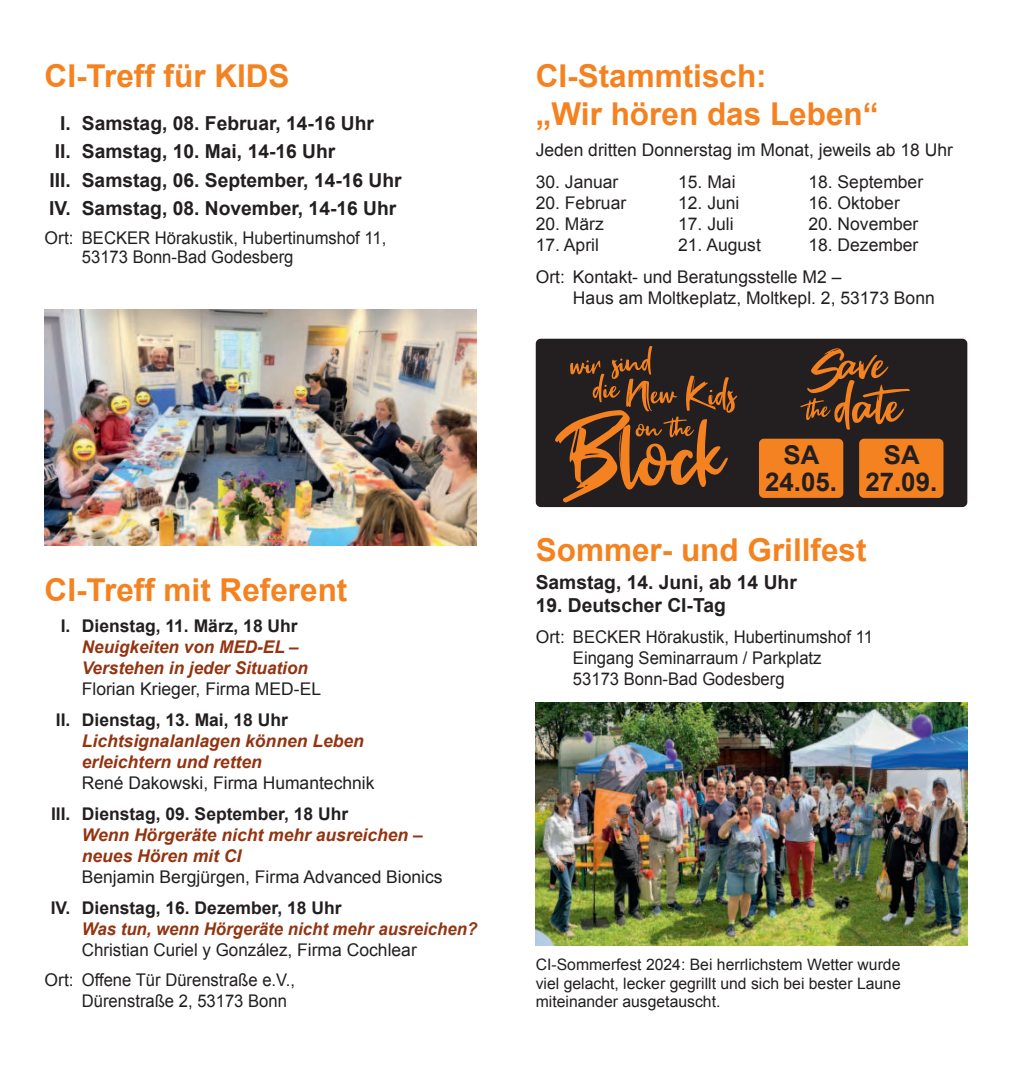
<style>
.page{position:relative;width:1012px;height:1072px;background:#fff}
.page>*{position:absolute;margin:0;border:0;box-sizing:border-box;transform-origin:0 0}
.t1{font:700 31.5px/37.8px "Arial";color:#f58220}
.t2{font:700 25.9px/27.1px "Arial";color:#231f20;text-align:center}
.t3{font:700 19.25px/28px "Arial";color:#231f20}
.t4{font:17.5px/21px "Arial";color:#231f20}
.t5{font:italic 700 17.5px/21px "Arial";color:#933411}
.t6{font:700 17.5px "Arial";color:#231f20}
.t7{font:italic 700 17.5px "Arial";color:#933411;scale:.96 1}
.t8{font:17.5px "Arial";color:#231f20;scale:.95 1}
.t9{font:15.75px/18.9px "Arial";color:#231f20;text-align:justify}
</style>
<div class="page">
<div style="left:536px;top:339px;width:431px;height:168px;background:#231f20;border-radius:5px"></div>
<img style="left:45px;top:310px;width:431px;height:235px">
<img style="left:536px;top:702px;width:431px;height:243px">
<div style="left:859px;top:439px;width:84px;height:59px;background:#f58220;border-radius:5px"></div>
<div style="left:759px;top:439px;width:84px;height:59px;background:#f58220;border-radius:5px"></div>
<svg style="left:800px;top:348px;width:110px;height:82px"></svg>
<svg style="left:555px;top:346px;width:182px;height:157px"></svg>
<h1 class="t1" style="left:45px;top:60px;width:246px">CI-Treff für KIDS</h1>
<p class="t3" style="left:49px;top:111px;width:354px;text-indent:11px">I. Samstag, 08. Februar, 14-16 Uhr<br>II. Samstag, 10. Mai, 14-16 Uhr<br>III. Samstag, 06. September, 14-16 Uhr IV. Samstag, 08. November, 14-16 Uhr</p>
<p class="t4" style="left:82px;top:228px;width:306px;line-height:19.2px;text-indent:-37px">Ort: BECKER Hörakustik, Hubertinumshof 11,<br>53173 Bonn-Bad Godesberg</p>
<h1 class="t1" style="left:45px;top:573px;width:304px">CI-Treff mit Referent</h1>
<p class="t6" style="left:61px;top:619px;width:238px">I. Dienstag, 11. März, 18 Uhr</p>
<p class="t5" style="left:82px;top:637px;width:228px">Neuigkeiten von MED-EL –<br>Verstehen in jeder Situation</p>
<p class="t4" style="left:82px;top:679px;width:241px">Florian Krieger, Firma MED-EL</p>
<p class="t6" style="left:56px;top:713px;width:234px">II. Dienstag, 13. Mai, 18 Uhr</p>
<p class="t5" style="left:82px;top:731px;width:284px">Lichtsignalanlagen können Leben erleichtern und retten</p>
<p class="t4" style="left:82px;top:773px;width:294px">René Dakowski, Firma Humantechnik</p>
<p class="t6" style="left:51px;top:806px;width:299px">III. Dienstag, 09. September, 18 Uhr</p>
<p class="t5" style="left:82px;top:825px;width:343px">Wenn Hörgeräte nicht mehr ausreichen – neues Hören mit CI</p>
<p class="t4" style="left:82px;top:867px;width:362px">Benjamin Bergjürgen, Firma Advanced Bionics</p>
<p class="t6" style="left:51px;top:900px;width:292px">IV. Dienstag, 16. Dezember, 18 Uhr</p>
<p class="t7" style="left:82px;top:921px;width:413px">Was tun, wenn Hörgeräte nicht mehr ausreichen?</p>
<p class="t4" style="left:45px;top:935px;width:374px;line-height:31px;text-indent:37px">Christian Curiel y González, Firma Cochlear<br>Ort: Offene Tür Dürenstraße e.V.,</p>
<p class="t8" style="left:82px;top:989px;width:217px">Dürenstraße 2, 53173 Bonn</p>
<h1 class="t1" style="left:536px;top:60px;width:344px">CI-Stammtisch:<br>„Wir hören das Leben“</h1>
<p class="t4" style="left:536px;top:140px;width:419px">Jeden dritten Donnerstag im Monat, jeweils ab 18 Uhr</p>
<p class="t4" style="left:808px;top:172px;width:116px">18. September</p>
<p class="t4" style="left:808px;top:193px;width:93px">16. Oktober</p>
<p class="t4" style="left:808px;top:215px;width:111px">20. November</p>
<p class="t4" style="left:808px;top:235px;width:111px">18. Dezember</p>
<p class="t4" style="left:536px;top:172px;width:84px">30. Januar</p>
<p class="t4" style="left:536px;top:194px;width:92px">20. Februar</p>
<p class="t4" style="left:536px;top:215px;width:70px">20. März</p>
<p class="t4" style="left:536px;top:229px;width:307px;line-height:32px">17. April<br>Ort: Kontakt- und Beratungsstelle M2 –</p>
<p class="t4" style="left:573px;top:288px;width:363px">Haus am Moltkeplatz, Moltkepl. 2, 53173 Bonn</p>
<p class="t4" style="left:678px;top:172px;width:59px">15. Mai</p>
<p class="t4" style="left:678px;top:194px;width:63px">12. Juni</p>
<p class="t4" style="left:678px;top:214px;width:57px">17. Juli</p>
<p class="t4" style="left:678px;top:236px;width:84px">21. August</p>
<h2 class="t2" style="left:765px;top:444px;width:73px">SA<br>24.05.</h2>
<h2 class="t2" style="left:865px;top:444px;width:73px">SA<br>27.09.</h2>
<h1 class="t1" style="left:536px;top:533px;width:332px">Sommer- und Grillfest</h1>
<p class="t3" style="left:536px;top:569px;width:263px">Samstag, 14. Juni, ab 14 Uhr</p>
<p class="t3" style="left:536px;top:593px;width:192px">19. Deutscher CI-Tag</p>
<p class="t4" style="left:573px;top:626px;width:301px;text-indent:-37px">Ort: BECKER Hörakustik, Hubertinumshof 11<br>Eingang Seminarraum / Parkplatz<br>53173 Bonn-Bad Godesberg</p>
<p class="t9" style="left:536px;top:954px;width:367px">CI-Sommerfest 2024: Bei herrlichstem Wetter wurde viel gelacht, lecker gegrillt und sich bei bester Laune miteinander ausgetauscht.</p>
</div>
